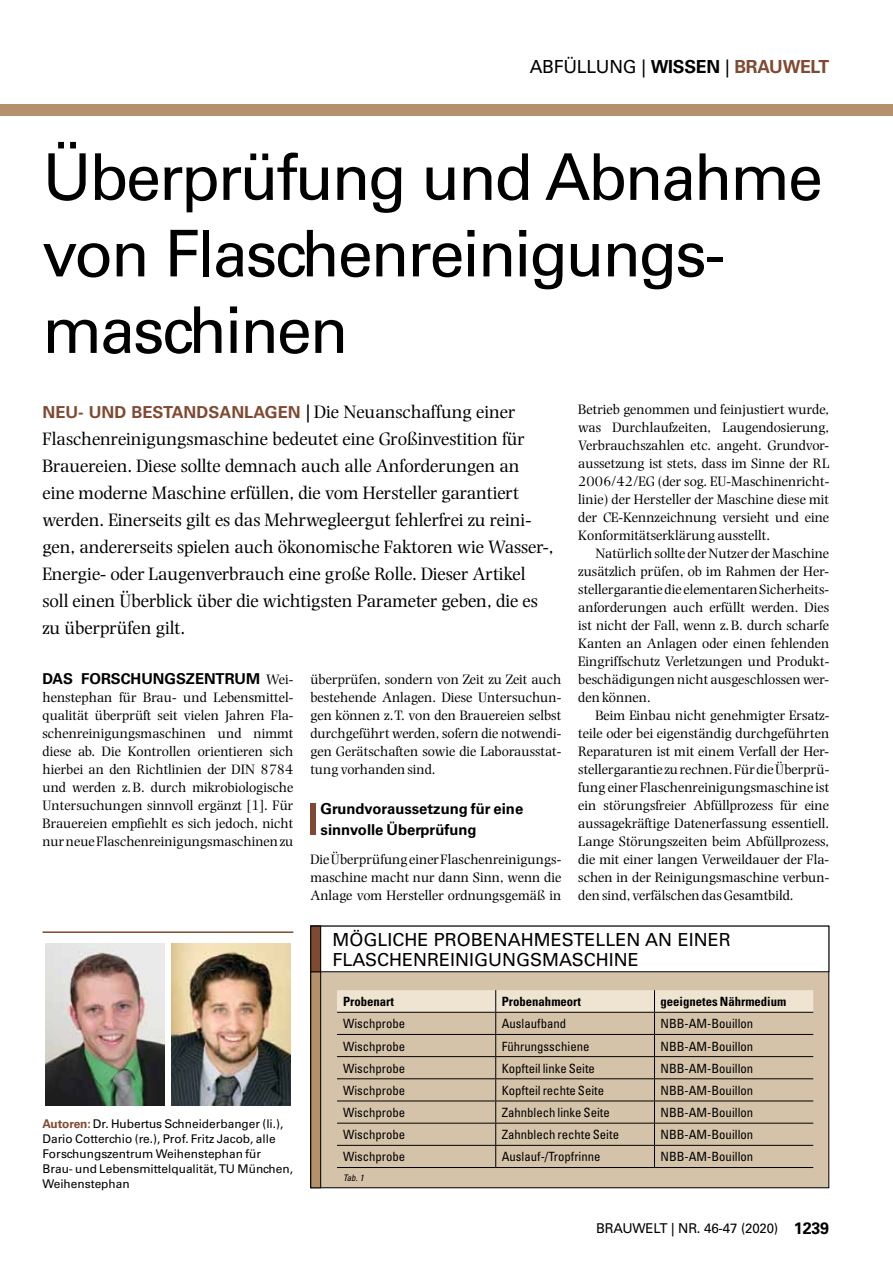
<style>
.page{position:relative;width:893px;height:1263px;background:#fff}
.page>*{position:absolute;margin:0;border:0;box-sizing:border-box;transform-origin:0 0}
.t1{font:64.5px/76.5px "Univers";letter-spacing:-.035em;color:#000}
.t2{font:44.1px "Univers";color:#804a32;scale:1.23 1}
.t3{font:18.75px/27px "Photina";letter-spacing:-.005em;color:#000}
.t4{font:18px "Univers";color:#000}
.t5{font:700 16.5px "Univers";color:#804a32}
.t6{font:700 15px/21px "Univers";color:#000}
.t7{font:14.25px/18px "Photina";color:#000;text-align:justify}
.t8{font:13.5px "Univers";letter-spacing:-.015em;color:#000}
.t9{font:condensed 12.75px "Univers";color:#000}
.t10{font:700 condensed 12.75px "Univers";color:#000}
.t11{font:12px/15px "Univers";color:#000}
.t12{font:italic condensed 9px "Univers";color:#000}
.s1{font-weight:700}
.s2{font-weight:700;color:#804a32}
.s3{font-family:"Univers";font-weight:700;font-size:16.5px;color:#804a32}
.s4{font-family:"Univers";font-size:18px}
.s5{font-family:"Univers";font-weight:700;font-size:15px}
.s6{font-weight:700;font-size:16.5px}
</style>
<div class="page">
<div style="left:0;top:104px;width:893px;height:12px;background:#b5916b"></div>
<hr style="left:43px;top:931px;width:250px;height:2px;background:#804a32">
<img style="left:46px;top:943px;width:119px;height:162px">
<img style="left:171px;top:943px;width:119px;height:162px">
<div style="left:311px;top:926px;width:518px;height:262px;background:#d5c3a9"></div>
<div style="left:311px;top:926px;width:10px;height:262px;background:#b5916b"></div>
<div style="left:310px;top:926px;width:11px;height:262px;border:1px solid #000"></div>
<div style="left:311px;top:926px;width:518px;height:46px;background:#fff"></div>
<div style="left:311px;top:926px;width:10px;height:46px;background:#804a32"></div>
<div style="left:310px;top:926px;width:11px;height:46px;border:1px solid #000"></div>
<svg style="left:337px;top:990px;width:476px;height:177px"></svg>
<hr style="left:337px;top:1167px;width:159px;height:1px;background:#000">
<hr style="left:496px;top:1167px;width:158px;height:1px;background:#000">
<hr style="left:654px;top:1167px;width:159px;height:1px;background:#000">
<p class="t4" style="left:530px;top:56px;width:301px">Abfüllung | <span class="s1">WISSEN</span> | <span class="s2">BRAUWELT</span></p>
<h1 class="t1" style="left:43px;top:139px;width:782px">Ü berprüfung und Abnahme von Flaschenreinigungs&shy;maschinen</h1>
<p class="t3" style="left:43px;top:398px;width:513px;text-indent:222px"><span class="s3">gen</span> <span class="s4">|</span> Die Neuanschaffung einer Flaschenreinigungsmaschine bedeutet eine Großinvestition für Brauereien. Diese sollte demnach auch alle Anforderungen an eine moderne Maschine erfüllen, die vom Hersteller garantiert werden. Einerseits gilt es das Mehrwegleergut fehlerfrei zu reini&shy;gen, andererseits spielen auch ökonomische Faktoren wie Wasser-, Energie- oder Laugenverbrauch eine große Rolle. Dieser Artikel soll einen Überblick über die wichtigsten Parameter geben, die es zu überprüfen gilt.</p>
<p class="t6" style="left:43px;top:668px;width:11px">Das</p>
<p class="t6" style="left:81px;top:668px;width:125px">Forschungszentru</p>
<p class="t5" style="left:43px;top:402px;width:112px">Neu- und Bestan</p>
<p class="t5" style="left:196px;top:402px;width:25px">dsanla</p>
<p class="t7" style="left:43px;top:670px;width:252px;text-indent:204px"><span class="s5">m</span> Wei&shy;henstephan für Brau- und Lebensmittel&shy;qualität überprüft seit vielen Jahren Fla&shy;schenreinigungsmaschinen und nimmt diese ab. Die Kontrollen orientieren sich hierbei an den Richtlinien der DIN 8784 und werden z.B. durch mikrobiologische Untersuchungen sinnvoll ergänzt [1]. Für Brauereien empfiehlt es sich jedoch, nicht nur neue Flaschenreinigungsmaschinen zu</p>
<p class="t7" style="left:310px;top:670px;width:252px">überprüfen, sondern von Zeit zu Zeit auch bestehende Anlagen. Diese Untersuchun&shy;gen können z.T. von den Brauereien selbst durchgeführt werden, sofern die notwendi&shy;gen Gerätschaften sowie die Laborausstat&shy;tung vorhanden sind.</p>
<h2 class="t2" style="left:306px;top:793px;width:14px">l</h2>
<p class="t6" style="left:321px;top:798px;width:204px">Grundvoraussetzung für eine sinnvolle Überprüfung</p>
<p class="t7" style="left:310px;top:850px;width:252px">Die Überprüfung einer Flaschenreinigungs&shy;maschine macht nur dann Sinn, wenn die Anlage vom Hersteller ordnungsgemäß in</p>
<p class="t7" style="left:578px;top:400px;width:252px">Betrieb genommen und feinjustiert wurde, was Durchlaufzeiten, Laugendosierung, Verbrauchszahlen etc. angeht. Grundvor&shy;aussetzung ist stets, dass im Sinne der RL 2006/42/EG (der sog. EU-Maschinenricht&shy;linie) der Hersteller der Maschine diese mit der CE-Kennzeichnung versieht und eine Konformitätserklärung ausstellt.</p>
<p class="t7" style="left:578px;top:544px;width:252px;text-indent:17px">Natürlich sollte der Nutzer der Maschine zusätzlich prüfen, ob im Rahmen der Her&shy;stellergarantie die elementaren Sicherheits&shy;anforderungen auch erfüllt werden. Dies ist nicht der Fall, wenn z.B. durch scharfe Kanten an Anlagen oder einen fehlenden Eingriffschutz Verletzungen und Produkt&shy;beschädigungen nicht ausgeschlossen wer&shy;den können.</p>
<p class="t7" style="left:578px;top:706px;width:252px;text-indent:17px">Beim Einbau nicht genehmigter Ersatz&shy;teile oder bei eigenständig durchgeführten Reparaturen ist mit einem Verfall der Her&shy;stellergarantie zu rechnen. Für die Überprü&shy;fung einer Flaschenreinigungsmaschine ist ein störungsfreier Abfüllprozess für eine aussagekräftige Datenerfassung essentiell.<br>Lange Störungszeiten beim Abfüllprozess, die mit einer langen Verweildauer der Fla&shy;schen in der Reinigungsmaschine verbun&shy;den sind, verfälschen das Gesamtbild.</p>
<p class="t11" style="left:43px;top:1116px;width:252px"><span class="s2">Autoren:</span> Dr. Hubertus Schneiderbanger (li.), Dario Cotterchio (re.), Prof. Fritz Jacob, alle Forschungszentrum Weihenstephan für Brau- und Lebensmittelqualität,TU München, Weihenstephan</p>
<p class="t4" style="left:332px;top:929px;width:191px">Mögliche Probenahm</p>
<p class="t4" style="left:551px;top:929px;width:181px">estellen an einer</p>
<p class="t4" style="left:332px;top:948px;width:33px">Flasch</p>
<p class="t4" style="left:402px;top:948px;width:142px">enreinigungsmasch</p>
<p class="t4" style="left:609px;top:948px;width:32px">ine</p>
<p class="t10" style="left:343px;top:994px;width:52px">Probenart</p>
<p class="t10" style="left:502px;top:994px;width:81px">Probenahmeort</p>
<p class="t10" style="left:660px;top:994px;width:127px">geeignetes Nährmedium</p>
<p class="t9" style="left:343px;top:1016px;width:64px">Wischprobe</p>
<p class="t9" style="left:502px;top:1016px;width:66px">Auslaufband</p>
<p class="t9" style="left:660px;top:1016px;width:94px">NBB-AM-Bouillon</p>
<p class="t9" style="left:343px;top:1038px;width:64px">Wischprobe</p>
<p class="t9" style="left:502px;top:1038px;width:89px">Führungsschiene</p>
<p class="t9" style="left:660px;top:1038px;width:94px">NBB-AM-Bouillon</p>
<p class="t9" style="left:343px;top:1060px;width:64px">Wischprobe</p>
<p class="t9" style="left:502px;top:1060px;width:95px">Kopfteil linke Seite</p>
<p class="t9" style="left:660px;top:1060px;width:94px">NBB-AM-Bouillon</p>
<p class="t9" style="left:343px;top:1082px;width:64px">Wischprobe</p>
<p class="t9" style="left:502px;top:1082px;width:104px">Kopfteil rechte Seite</p>
<p class="t9" style="left:660px;top:1082px;width:94px">NBB-AM-Bouillon</p>
<p class="t9" style="left:343px;top:1104px;width:64px">Wischprobe</p>
<p class="t9" style="left:502px;top:1104px;width:110px">Zahnblech linke Seite</p>
<p class="t9" style="left:660px;top:1104px;width:94px">NBB-AM-Bouillon</p>
<p class="t9" style="left:343px;top:1127px;width:64px">Wischprobe</p>
<p class="t9" style="left:502px;top:1127px;width:119px">Zahnblech rechte Seite</p>
<p class="t9" style="left:660px;top:1127px;width:94px">NBB-AM-Bouillon</p>
<p class="t9" style="left:343px;top:1149px;width:64px">Wischprobe</p>
<p class="t9" style="left:502px;top:1149px;width:100px">Auslauf-/Tropfrinne</p>
<p class="t9" style="left:660px;top:1149px;width:94px">NBB-AM-Bouillon</p>
<p class="t12" style="left:343px;top:1172px;width:22px">Tab. 1</p>
<p class="t8" style="left:596px;top:1221px;width:235px">Brauwelt | N r. 46-47 (2020) <span class="s6">1239</span></p>
</div>
